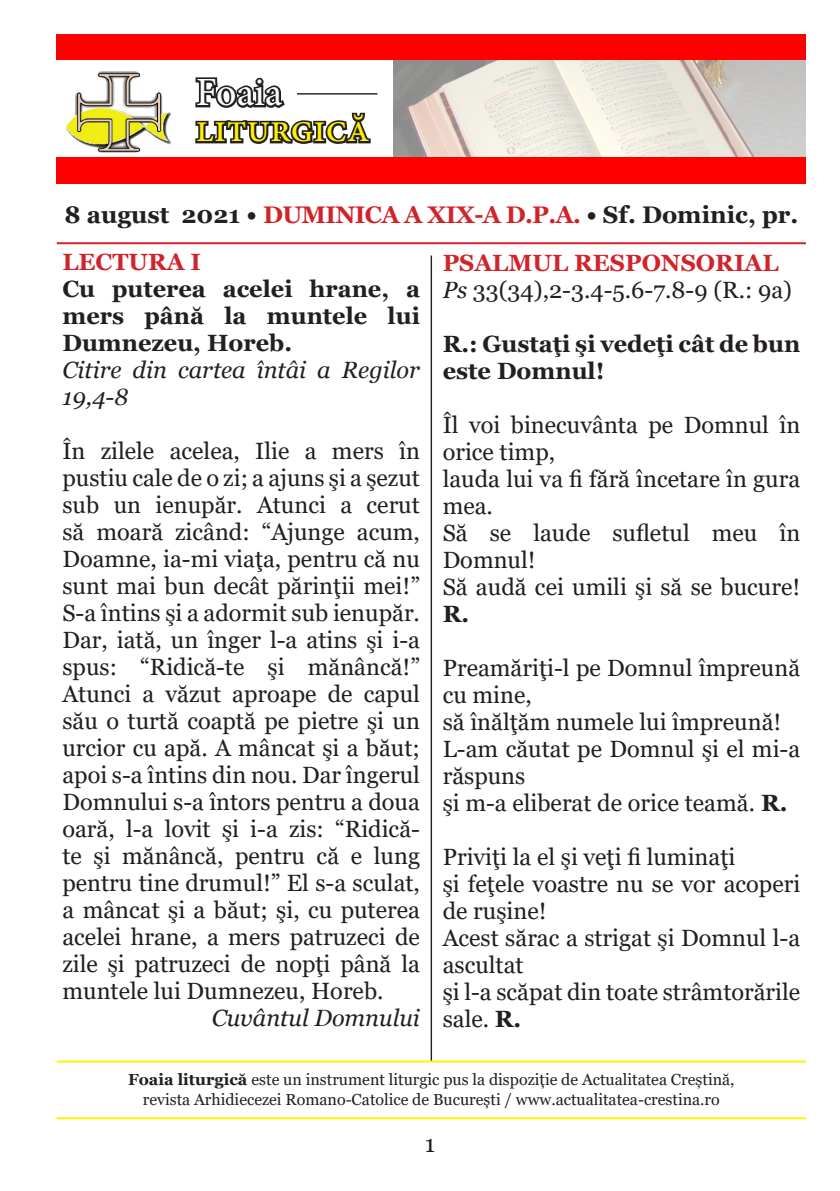
<style>
.page{position:relative;width:840px;height:1191px;background:#fff}
.page>*{position:absolute;margin:0;border:0;box-sizing:border-box;transform-origin:0 0}
.t1{font:40px "Minion Pro";color:#fff101}
.t2{font:40px "Minion Pro";color:#fff}
.t3{font:700 24px "Georgia";color:#231f20}
.t4{font:24px "Georgia";color:#231f20}
.t5{font:23.6px/27px "Georgia";color:#231f20}
.t6{font:700 23.6px/27px "Georgia";color:#231f20;text-align:justify}
.t7{font:italic 23.6px/27px "Georgia";color:#231f20}
.t8{font:700 23.6px "Georgia";color:#d1232a}
.t9{font:16px/19.2px "Georgia";color:#231f20;text-align:center}
.s1{color:#d1232a}
.s2{font-style:italic}
.s3{font-weight:700}
</style>
<div class="page">
<div style="left:57px;top:158px;width:748px;height:26px;background:#f00"></div>
<hr style="left:57px;top:242px;width:748px;height:2px;background:#d1232a">
<hr style="left:57px;top:1117px;width:748px;height:2px;background:#fff101">
<hr style="left:57px;top:1060px;width:748px;height:2px;background:#fff101">
<img style="left:393px;top:60px;width:412px;height:119px">
<img style="left:57px;top:71px;width:115px;height:87px">
<div style="left:57px;top:34px;width:748px;height:26px;background:#f00"></div>
<svg style="left:195px;top:77px;width:176px;height:67px"></svg>
<hr style="left:297px;top:93px;width:80px;height:2px;background:#231f20">
<hr style="left:430px;top:255px;width:2px;height:805px;background:#231f20">
<h1 class="t2" style="left:196px;top:66px;width:88px">Foaia</h1>
<h1 class="t1" style="left:196px;top:102px;width:175px">liturgică</h1>
<p class="t3" style="left:64px;top:199px;width:734px">8 august 2021 • <span class="s1">DUMINICA A XIX-A D.P.A.</span> • Sf. Dominic, pr.</p>
<p class="t8" style="left:62px;top:247px;width:140px">LECTURA I</p>
<p class="t6" style="left:62px;top:275px;width:359px">Cu puterea acelei hrane, a mers până la muntele lui Dumnezeu, Horeb.</p>
<p class="t7" style="left:62px;top:357px;width:359px">Citire din cartea întâi a Regilor<br>19,4-8</p>
<p class="t5" style="left:62px;top:438px;width:359px;text-align:justify">În zilele acelea, Ilie a mers în pustiu cale de o zi; a ajuns şi a şezut sub un ienupăr. Atunci a cerut să moară zicând: “Ajunge acum, Doamne, ia-mi viaţa, pentru că nu sunt mai bun decât părinţii mei!” S-a întins şi a adormit sub ienupăr.<br>Dar, iată, un înger l-a atins şi i-a spus: “Ridică-te şi mănâncă!” Atunci a văzut aproape de capul său o turtă coaptă pe pietre şi un urcior cu apă. A mâncat şi a băut; apoi s-a întins din nou. Dar îngerul Domnului s-a întors pentru a doua oară, l-a lovit şi i-a zis: “Ridică&shy;te şi mănâncă, pentru că e lung pentru tine drumul!” El s-a sculat, a mâncat şi a băut; şi, cu puterea acelei hrane, a mers patruzeci de zile şi patruzeci de nopţi până la muntele lui Dumnezeu, Horeb.</p>
<p class="t7" style="left:211px;top:1005px;width:210px">Cuvântul Domnului</p>
<p class="t8" style="left:442px;top:247px;width:337px">PSALMUL RESPONSORIAL</p>
<p class="t5" style="left:442px;top:276px;width:350px"><span class="s2">Ps</span> 33(34),2-3.4-5.6-7.8-9 (R.: 9a)</p>
<p class="t6" style="left:442px;top:330px;width:359px">R.: Gustaţi şi vedeţi cât de bun este Domnul!</p>
<p class="t5" style="left:442px;top:411px;width:359px">Îl voi binecuvânta pe Domnul în orice timp,</p>
<p class="t5" style="left:442px;top:465px;width:359px">lauda lui va fi fără încetare în gura mea.</p>
<p class="t5" style="left:442px;top:519px;width:359px">Să se laude sufletul meu în<br>Domnul!</p>
<p class="t5" style="left:442px;top:573px;width:359px">Să audă cei umili şi să se bucure!<br><span class="s3">R.</span></p>
<p class="t5" style="left:442px;top:654px;width:359px">Preamăriţi-l pe Domnul împreună cu mine,</p>
<p class="t5" style="left:442px;top:708px;width:340px">să înălţăm numele lui împreună!</p>
<p class="t5" style="left:442px;top:735px;width:359px">L-am căutat pe Domnul şi el mi-a răspuns</p>
<p class="t5" style="left:442px;top:789px;width:346px">şi m-a eliberat de orice teamă. <span class="s3">R.</span></p>
<p class="t5" style="left:442px;top:843px;width:294px">Priviţi la el şi veţi fi luminaţi</p>
<p class="t5" style="left:442px;top:870px;width:359px">şi feţele voastre nu se vor acoperi de ruşine!</p>
<p class="t5" style="left:442px;top:924px;width:359px">Acest sărac a strigat şi Domnul l-a ascultat</p>
<p class="t5" style="left:442px;top:978px;width:359px">şi l-a scăpat din toate strâmtorările sale. <span class="s3">R.</span></p>
<p class="t9" style="left:128px;top:1070px;width:607px"><span class="s3">Foaia liturgică</span> este un instrument liturgic pus la dispoziție de Actualitatea Creștină, revista Arhidiecezei Romano-Catolice de București / www.actualitatea-crestina.ro</p>
<p class="t4" style="left:424px;top:1129px;width:12px">1</p>
</div>
